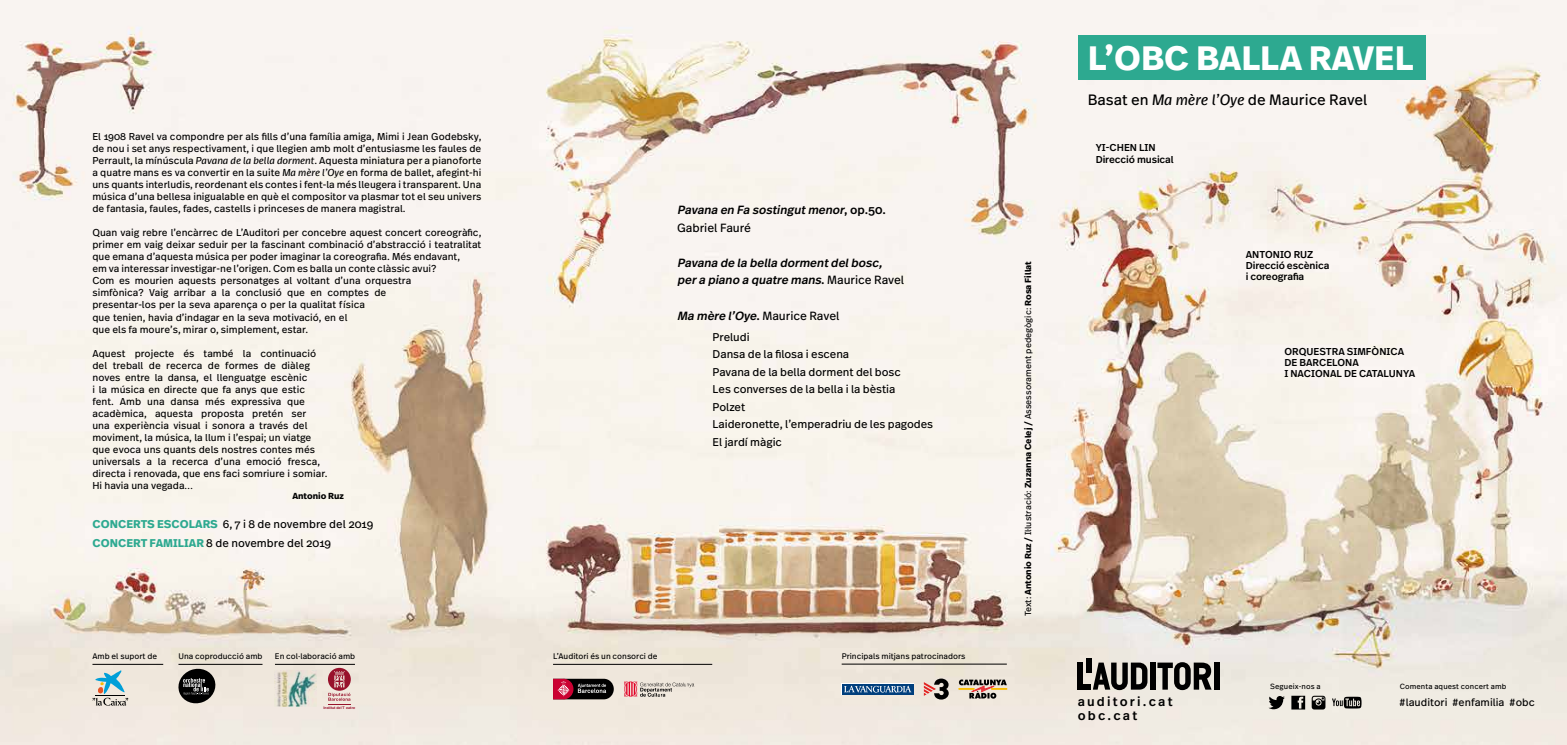
<style>
.page{position:relative;width:1567px;height:745px;background:#fff}
.page>*{position:absolute;margin:0;border:0;box-sizing:border-box;transform-origin:0 0}
.t1{font:700 33.75px "Real Text Pro";color:#fff}
.t2{font:15px "Real Text Pro";color:#000}
.t3{font:500 12.75px/14px "Real Text Pro";letter-spacing:.17em;color:#000}
.t4{font:italic 500 11.88px/17.5px "Real Text Pro";color:#000}
.t5{font:11.88px "Real Text Pro";letter-spacing:-.005em;color:#000}
.t6{font:11.25px/17.5px "Real Text Pro";letter-spacing:-.005em;color:#000}
.t7{font:10.62px "Real Text Pro";color:#000}
.t8{font:10px/12px "Real Text Pro";color:#000}
.t9{font:500 10px/11.2px "Real Text Pro";letter-spacing:-.01em;color:#000}
.t10{font:8.75px "Real Text Pro";color:#000}
.t11{font:700 8.75px "Real Text Pro";color:#000}
.t12{font:8.12px "Real Text Pro";color:#000}
.t13{font:7.5px "Real Text Pro";letter-spacing:.01em;color:#000}
.t14{font:700 3.62px "Helvetica Neue LT Std";color:#98122c}
.s1{font-style:italic}
.s2{font-weight:700;color:#2da990}
.s3{font-style:normal}
.s4{font-weight:400;font-style:normal}
.s5{font-weight:500;font-style:italic}
.s6{font-weight:500}
.s7{font-weight:700}
</style>
<div class="page">
<img style="left:0;top:0;width:1566px;height:744px">
<svg style="left:328px;top:667px;width:23px;height:37px"></svg>
<hr style="left:841px;top:663px;width:165px;height:1px;background:#000">
<hr style="left:553px;top:663px;width:159px;height:1px;background:#000">
<svg style="left:624px;top:681px;width:70px;height:15px"></svg>
<svg style="left:553px;top:678px;width:60px;height:21px"></svg>
<svg style="left:923px;top:678px;width:25px;height:21px"></svg>
<div style="left:841px;top:683px;width:72px;height:11px;background:#fff"></div>
<svg style="left:842px;top:684px;width:71px;height:10px"></svg>
<svg style="left:844px;top:685px;width:67px;height:7px"></svg>
<svg style="left:958px;top:679px;width:48px;height:19px"></svg>
<svg style="left:1311px;top:695px;width:14px;height:14px"></svg>
<svg style="left:1291px;top:695px;width:13px;height:14px"></svg>
<svg style="left:1268px;top:695px;width:16px;height:13px"></svg>
<svg style="left:1331px;top:696px;width:30px;height:12px"></svg>
<div style="left:1077px;top:35px;width:348px;height:45px;background:#2da990"></div>
<hr style="left:92px;top:663px;width:71px;height:1px;background:#000">
<svg style="left:92px;top:670px;width:36px;height:35px"></svg>
<svg style="left:176px;top:666px;width:42px;height:39px;background:#726e6a"></svg>
<hr style="left:178px;top:663px;width:84px;height:1px;background:#000">
<img style="left:275px;top:670px;width:42px;height:36px">
<hr style="left:275px;top:663px;width:80px;height:1px;background:#000">
<svg style="left:1092px;top:662px;width:55px;height:27px"></svg>
<div style="left:1150px;top:662px;width:5px;height:27px;background:#000"></div>
<svg style="left:1157px;top:661px;width:54px;height:28px;background:#696763"></svg>
<div style="left:1213px;top:662px;width:6px;height:27px;background:#000"></div>
<div style="left:1077px;top:662px;width:6px;height:27px;background:#000"></div>
<div style="left:1086px;top:657px;width:5px;height:14px;background:#000"></div>
<div style="left:1077px;top:683px;width:13px;height:6px;background:#000"></div>
<p class="t8" style="left:92px;top:130px;width:390px;text-align:justify">El 1908 Ravel va compondre per als fills d’una família amiga, Mimi i Jean Godebsky, de nou i set anys respectivament, i que llegien amb molt d’entusiasme les faules de Perrault, la mínúscula <span class="s1">Pavana de la bella dorment</span>. Aquesta miniatura per a pianoforte a quatre mans es va convertir en la suite <span class="s1">Ma mère l’Oye</span> en forma de ballet, afegint-hi uns quants interludis, reordenant els contes i fent-la més lleugera i transparent. Una música d’una bellesa inigualable en què el compositor va plasmar tot el seu univers de fantasia, faules, fades, castells i princeses de manera magistral.</p>
<p class="t8" style="left:92px;top:226px;width:390px">Quan vaig rebre l’encàrrec de L’Auditori per concebre aquest concert coreogràfic, primer em vaig deixar seduir per la fascinant combinació d’abstracció i teatralitat que emana d’aquesta música per poder imaginar la coreografia. Més endavant,<br>em va interessar investigar-ne l’origen. Com es balla un conte clàssic avui?<br>Com es mourien aquests personatges al voltant d’una orquestra<br>simfònica? Vaig arribar a la conclusió que en comptes de<br>presentar-los per la seva aparença o per la qualitat física<br>que tenien, havia d’indagar en la seva motivació, en el<br>que els fa moure’s, mirar o, simplement, estar.</p>
<p class="t8" style="left:92px;top:346px;width:236px">Aquest projecte és també la continuació del treball de recerca de formes de diàleg noves entre la dansa, el llenguatge escènic<br>i la música en directe que fa anys que estic fent. Amb una dansa més expressiva que acadèmica, aquesta proposta pretén ser<br>una experiència visual i sonora a través del moviment, la música, la llum i l’espai; un viatge que evoca uns quants dels nostres contes més universals a la recerca d’una emoció fresca, directa i renovada, que ens faci somriure i somiar.<br>Hi havia una vegada…</p>
<p class="t11" style="left:292px;top:489px;width:53px">Antonio Ruz</p>
<p class="t6" style="left:92px;top:514px;width:282px;line-height:18.8px"><span class="s2">CONCERTS ESCOLARS</span> 6, 7 i 8 de novembre del 2019<br><span class="s2">CONCERT FAMILIAR</span> 8 de novembre del 2019</p>
<p class="t12" style="left:92px;top:650px;width:66px">Amb el suport de</p>
<p class="t12" style="left:178px;top:650px;width:86px">Una coproducció amb</p>
<p class="t12" style="left:275px;top:650px;width:82px">En col·laboració amb</p>
<p class="t14" style="left:323px;top:705px;width:33px">Institut del T eatre</p>
<p class="t4" style="left:677px;top:201px;width:210px">Pavana en Fa sostingutmenor<span class="s3">, o p . 5 0 .<br></span><span class="s4">Gabriel Fauré</span></p>
<p class="t4" style="left:677px;top:253px;width:228px">Pavana de la bella dormentdelbosc, pera piano a quatre mans<span class="s3">.</span> <span class="s4">M a u r i c e R a v e l</span></p>
<p class="t5" style="left:677px;top:307px;width:164px"><span class="s5">Ma mère l’Oye</span><span class="s6">.</span> Maurice Ravel</p>
<p class="t6" style="left:712px;top:327px;width:222px">Preludi<br>Dansa de la filosa i escena<br>Pavana de la bella dorment del bosc<br>Les converses de la bella i la bèstia<br>Polzet<br>Laideronette, l’emperadriu de les pagodes<br>El jardí màgic</p>
<p class="t12" style="left:553px;top:650px;width:106px">L’Auditori és un consorci de</p>
<p class="t12" style="left:841px;top:650px;width:125px">Principals mitjans patrocinadors</p>
<p class="t10" style="left:1022px;top:616px;width:356px;rotate:-90deg">Text: <span class="s7">Antonio Ruz /</span> Il·lustració: <span class="s7">Zuzanna Celej /</span> Assessorament pedegògic: <span class="s7">Rosa Fillat</span></p>
<h1 class="t1" style="left:1087px;top:33px;width:327px">L’OBC BALLA RAVEL</h1>
<h2 class="t2" style="left:1087px;top:89px;width:281px">Basat en <span class="s1">Ma mère l’Oye</span> de Maurice Ravel</h2>
<p class="t9" style="left:1095px;top:142px;width:80px">YI-CHEN LIN<br>Direcció musical</p>
<p class="t9" style="left:1245px;top:248px;width:85px">ANTONIO RUZ<br>Direcció escènica i coreografia</p>
<p class="t9" style="left:1284px;top:345px;width:132px">ORQUESTRA SIMFÒNICA<br>DE BARCELONA<br>I NACIONAL DE CATALUNYA</p>
<p class="t3" style="left:1077px;top:693px;width:96px">auditori.cat obc.cat</p>
<p class="t13" style="left:1270px;top:680px;width:52px">Segueix-nos a</p>
<p class="t13" style="left:1399px;top:680px;width:108px">Comenta aquest concert amb</p>
<p class="t7" style="left:1399px;top:694px;width:137px">#lauditori #enfamilia #obc</p>
</div>
